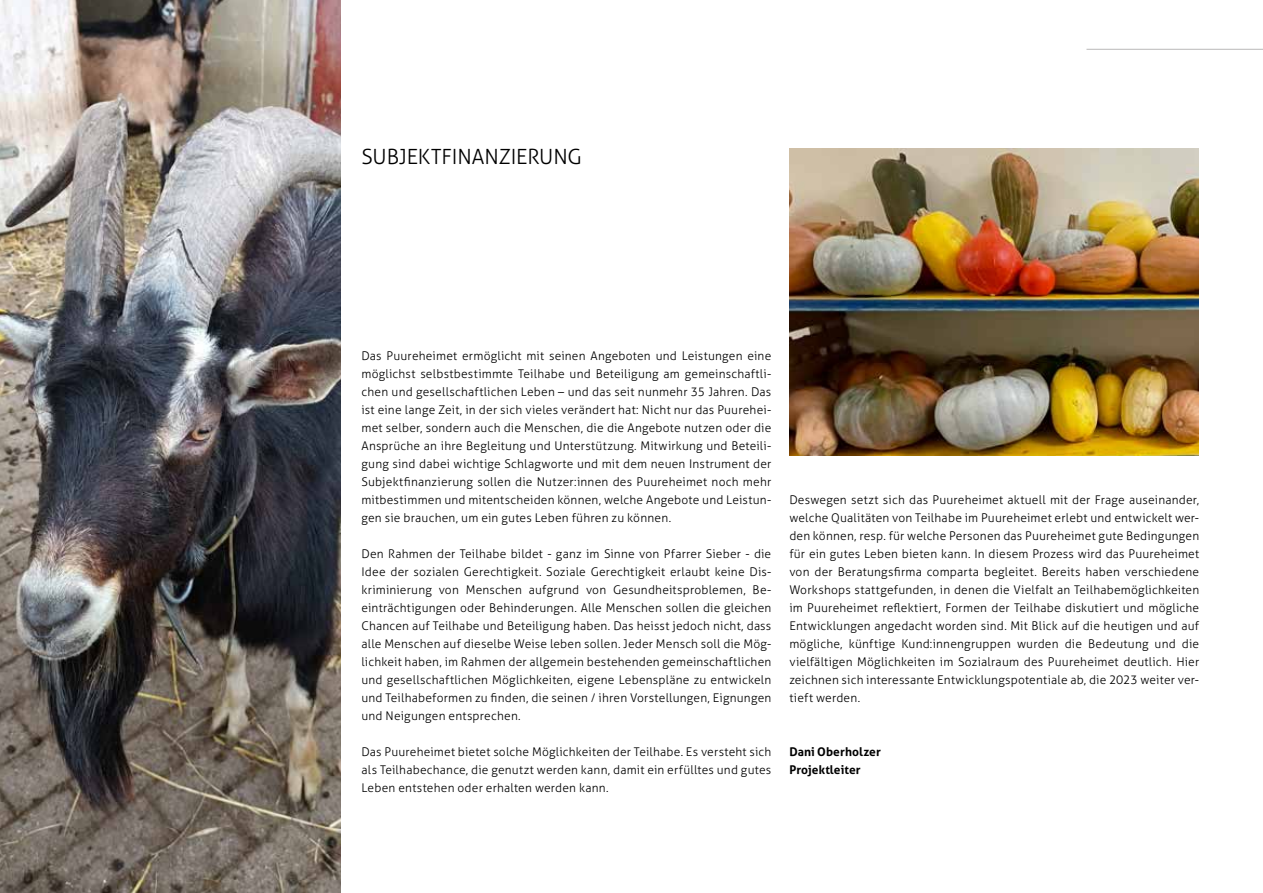
<style>
.page{position:relative;width:1263px;height:893px;background:#fff}
.page>*{position:absolute;margin:0;border:0;box-sizing:border-box;transform-origin:0 0}
.t1{font:300 21px "Aller";letter-spacing:-.005em;color:#000}
.t2{font:300 12px/18px "Aller";letter-spacing:.015em;color:#000;text-align:justify}
.t3{font:700 12px/18px "Aller";letter-spacing:.005em;color:#000}
</style>
<div class="page">
<hr style="left:1086px;top:49px;width:177px;height:1px;background:#b9b8b8">
<img style="left:0;top:0;width:340px;height:893px">
<img style="left:789px;top:149px;width:410px;height:307px">
<h1 class="t1" style="left:361px;top:144px;width:222px">SUBJEKTFINANZIERUNG</h1>
<p class="t2" style="left:361px;top:347px;width:411px">Das Puureheimet ermöglicht mit seinen Angeboten und Leistungen eine möglichst selbstbestimmte Teilhabe und Beteiligung am gemeinschaftli&shy;chen und gesellschaftlichen Leben – und das seit nunmehr 35 Jahren. Das ist eine lange Zeit, in der sich vieles verändert hat: Nicht nur das Puurehei&shy;met selber, sondern auch die Menschen, die die Angebote nutzen oder die Ansprüche an ihre Begleitung und Unterstützung. Mitwirkung und Beteili&shy;gung sind dabei wichtige Schlagworte und mit dem neuen Instrument der Subjektfinanzierung sollen die Nutzer:innen des Puureheimet noch mehr mitbestimmen und mitentscheiden können, welche Angebote und Leistun&shy;gen sie brauchen, um ein gutes Leben führen zu können.</p>
<p class="t2" style="left:361px;top:545px;width:411px">Den Rahmen der Teilhabe bildet - ganz im Sinne von Pfarrer Sieber - die Idee der sozialen Gerechtigkeit. Soziale Gerechtigkeit erlaubt keine Dis&shy;kriminierung von Menschen aufgrund von Gesundheitsproblemen, Be&shy;einträchtigungen oder Behinderungen. Alle Menschen sollen die gleichen Chancen auf Teilhabe und Beteiligung haben. Das heisst jedoch nicht, dass alle Menschen auf dieselbe Weise leben sollen. Jeder Mensch soll die Mög&shy;lichkeit haben, im Rahmen der allgemein bestehenden gemeinschaftlichen und gesellschaftlichen Möglichkeiten, eigene Lebenspläne zu entwickeln und Teilhabeformen zu finden, die seinen / ihren Vorstellungen, Eignungen und Neigungen entsprechen.</p>
<p class="t2" style="left:361px;top:743px;width:411px">Das Puureheimet bietet solche Möglichkeiten der Teilhabe. Es versteht sich als Teilhabechance, die genutzt werden kann, damit ein erfülltes und gutes Leben entstehen oder erhalten werden kann.</p>
<p class="t2" style="left:789px;top:491px;width:411px">Deswegen setzt sich das Puureheimet aktuell mit der Frage auseinander, welche Qualitäten von Teilhabe im Puureheimet erlebt und entwickelt wer&shy;den können, resp. für welche Personen das Puureheimet gute Bedingungen für ein gutes Leben bieten kann. In diesem Prozess wird das Puureheimet von der Beratungsfirma comparta begleitet. Bereits haben verschiedene Workshops stattgefunden, in denen die Vielfalt an Teilhabemöglichkeiten im Puureheimet reflektiert, Formen der Teilhabe diskutiert und mögliche Entwicklungen angedacht worden sind. Mit Blick auf die heutigen und auf mögliche, künftige Kund:innengruppen wurden die Bedeutung und die vielfältigen Möglichkeiten im Sozialraum des Puureheimet deutlich. Hier zeichnen sich interessante Entwicklungspotentiale ab, die 2023 weiter ver&shy;tieft werden.</p>
<p class="t3" style="left:789px;top:743px;width:93px">Dani Oberholzer<br>Projektleiter</p>
</div>
